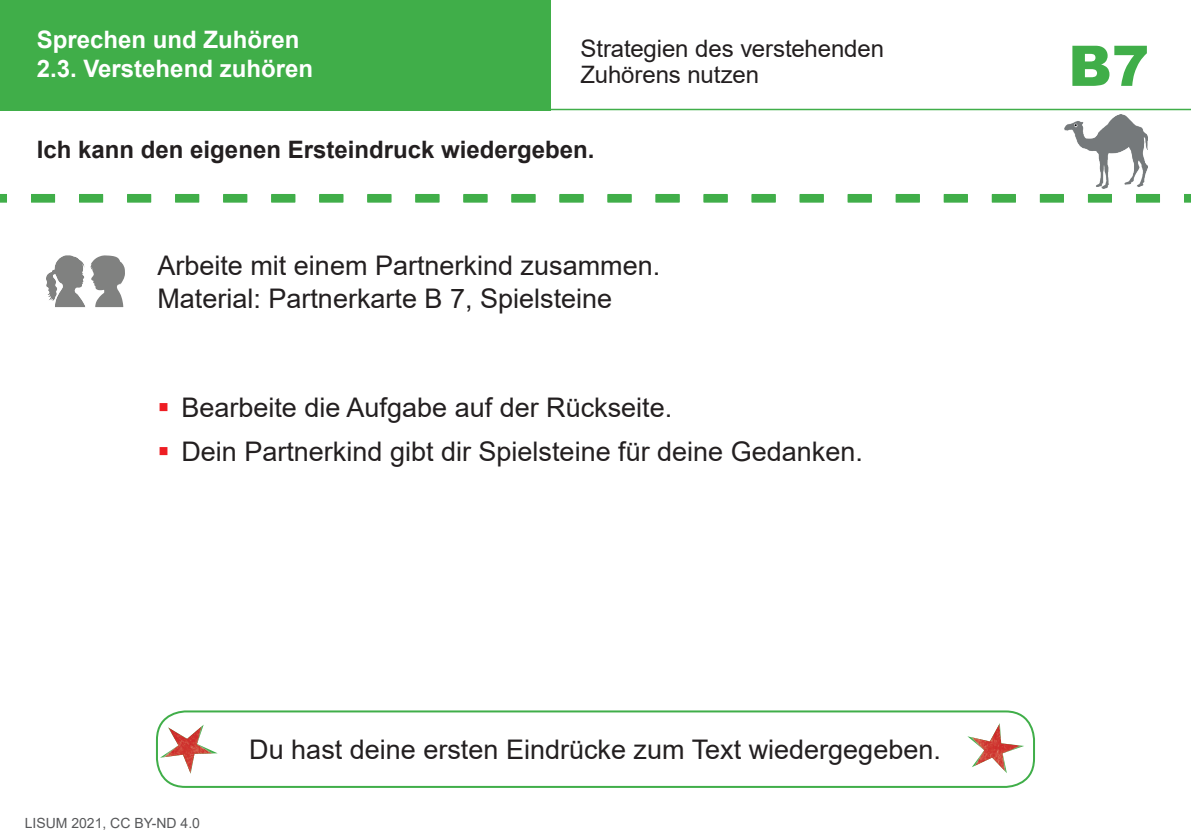
<style>
.page{position:relative;width:1191px;height:840px;background:#fff}
.page>*{position:absolute;margin:0;border:0;box-sizing:border-box;transform-origin:0 0}
.t1{font:900 56px "Arial";color:#40ae49}
.t2{font:27px/32.4px "Arial";color:#231f20}
.t3{font:700 24px "Arial";color:#231f20}
.t4{font:24px/26px "Arial";letter-spacing:-.005em;color:#231f20}
.t5{font:700 24px/28.8px "Arial";color:#fff}
.t6{font:14px "Arial";color:#57585a}
</style>
<div class="page">
<div style="left:0;top:0;width:550px;height:109px;background:#40ae49"></div>
<hr style="left:0;top:109px;width:1191px;height:1px;background:#40ae49">
<img style="left:1064px;top:114px;width:83px;height:74px">
<svg style="left:0;top:194px;width:1191px;height:8px"></svg>
<svg style="left:46px;top:255px;width:79px;height:52px"></svg>
<div style="left:156px;top:710px;width:879px;height:77px;border:2px solid #40ae49;border-radius:28px"></div>
<img style="left:160px;top:724px;width:58px;height:49px">
<svg style="left:967px;top:736px;width:57px;height:11px"></svg>
<img style="left:970px;top:723px;width:51px;height:49px">
<p class="t5" style="left:37px;top:26px;width:278px">Sprechen und Zuhören<br>2.3. Verstehend zuhören</p>
<p class="t4" style="left:580px;top:36px;width:305px">Strategien des verstehenden<br>Zuhörens nutzen</p>
<p class="t3" style="left:37px;top:132px;width:559px">Ich kann den eigenen Ersteindruck wiedergeben.</p>
<p class="t2" style="left:157px;top:249px;width:504px">Arbeite mit einem Partnerkind zusammen.<br>Material: Partnerkarte B 7, Spielsteine</p>
<p class="t2" style="left:181px;top:385px;width:683px;line-height:43.8px">Bearbeite die Aufgabe auf der Rückseite.<br>Dein Partnerkind gibt dir Spielsteine für deine Gedanken.</p>
<p class="t6" style="left:25px;top:812px;width:177px">LISUM 2021, CC BY-ND 4.0</p>
<p class="t2" style="left:249px;top:732px;width:693px">Du hast deine ersten Eindrücke zum Text wiedergegeben.</p>
<h1 class="t1" style="left:1068px;top:25px;width:82px">B7</h1>
</div>
